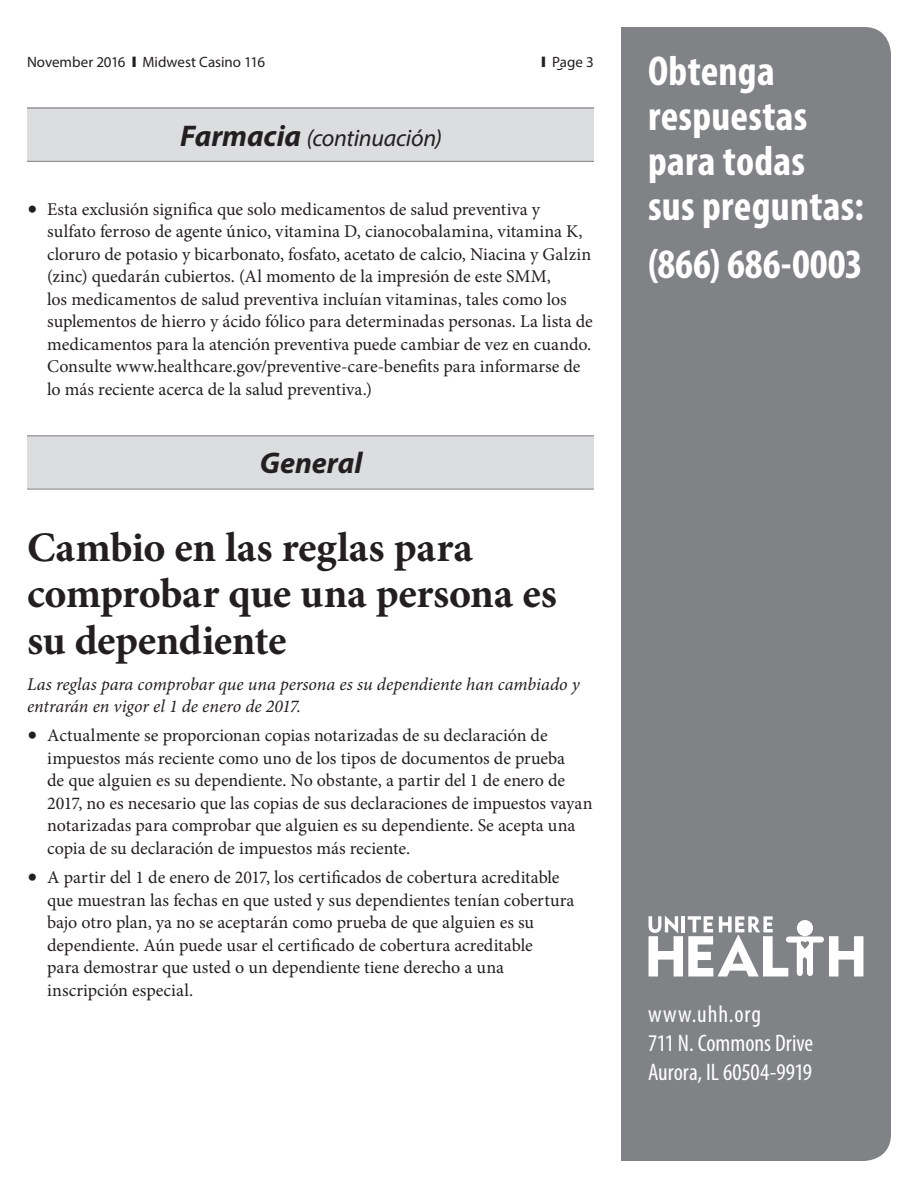
<style>
.page{position:relative;width:918px;height:1188px;background:#fff}
.page>*{position:absolute;margin:0;border:0;box-sizing:border-box;transform-origin:0 0}
.t1{font:700 42px/46.5px "Minion Pro";letter-spacing:-.01em;color:#231f20}
.t2{font:700 condensed 42px/45px "Myriad Pro";letter-spacing:.005em;color:#fff}
.t3{font:italic 700 30px "Myriad Pro";color:#231f20}
.t4{font:condensed 24px/29.2px "Myriad Pro";color:#fff}
.t5{font:italic 24px "Myriad Pro";letter-spacing:-.01em;color:#231f20}
.t6{font:18px/22.5px "Minion Pro";letter-spacing:-.005em;color:#231f20}
.t7{font:italic 18px/22.5px "Minion Pro";letter-spacing:-.005em;color:#231f20}
.t8{font:15px "Myriad Pro";color:#231f20}
.s1{font-weight:700;font-size:30px}
.s2{font-size:27px}
</style>
<div class="page">
<div style="left:621px;top:27px;width:270px;height:1134px;background:#808285"></div>
<svg style="left:649px;top:916px;width:214px;height:60px"></svg>
<div style="left:27px;top:108px;width:567px;height:54px;background:#dcdddf"></div>
<hr style="left:27px;top:108px;width:567px;height:1px;background:#808285">
<hr style="left:27px;top:161px;width:567px;height:1px;background:#808285">
<div style="left:27px;top:435px;width:567px;height:54px;background:#dcdddf"></div>
<hr style="left:27px;top:435px;width:567px;height:1px;background:#808285">
<hr style="left:27px;top:489px;width:567px;height:1px;background:#808285">
<p class="t8" style="left:52px;top:53px;width:218px">iembre 2016 ❙ Midwest Casino 116</p>
<p class="t8" style="left:530px;top:53px;width:54px">❙ Página</p>
<h1 class="t2" style="left:648px;top:47px;width:217px">Obtenga respuestas para todas<br>sus preguntas:</h1>
<h1 class="t2" style="left:648px;top:241px;width:216px">(866) 686-0003</h1>
<p class="t8" style="left:27px;top:53px;width:240px">November 2016 ❙ Midwest Casino 116</p>
<p class="t8" style="left:542px;top:53px;width:54px">❙ Page 3</p>
<p class="t5" style="left:180px;top:123px;width:264px"><span class="s1">Farmacia</span> (continuación)</p>
<h2 class="t3" style="left:197px;top:116px;width:228px">Tod la cobertura</h2>
<p class="t6" style="left:47px;top:198px;width:547px;text-indent:-20px"><span class="s2">•</span> Esta exclusión significa que solo medicamentos de salud preventiva y sulfato ferroso de agente único, vitamina D, cianocobalamina, vitamina K, cloruro de potasio y bicarbonato, fosfato, acetato de calcio, Niacina y Galzin (zinc) quedarán cubiertos. (Al momento de la impresión de este SMM,<br>los medicamentos de salud preventiva incluían vitaminas, tales como los suplementos de hierro y ácido fólico para determinadas personas. La lista de medicamentos para la atención preventiva puede cambiar de vez en cuando.<br>Consulte www.healthcare.gov/preventive-care-benefits para informarse de lo más reciente acerca de la salud preventiva.)</p>
<p class="t3" style="left:260px;top:444px;width:104px">General</p>
<p class="t1" style="left:27px;top:523px;width:531px">Cambio en las reglas para comprobar que una persona es su dependiente</p>
<p class="t7" style="left:27px;top:672px;width:554px">Las reglas para comprobar que una persona es su dependiente han cambiado y entrarán en vigor el 1 de enero de 2017.</p>
<p class="t6" style="left:47px;top:724px;width:547px;text-indent:-20px"><span class="s2">•</span> Actualmente se proporcionan copias notarizadas de su declaración de impuestos más reciente como uno de los tipos de documentos de prueba<br>de que alguien es su dependiente. No obstante, a partir del 1 de enero de 2017, no es necesario que las copias de sus declaraciones de impuestos vayan notarizadas para comprobar que alguien es su dependiente. Se acepta una copia de su declaración de impuestos más reciente.</p>
<p class="t6" style="left:47px;top:866px;width:529px;text-indent:-20px"><span class="s2">•</span> A partir del 1 de enero de 2017, los certificados de cobertura acreditable que muestran las fechas en que usted y sus dependientes tenían cobertura bajo otro plan, ya no se aceptarán como prueba de que alguien es su dependiente. Aún puede usar el certificado de cobertura acreditable<br>para demostrar que usted o un dependiente tiene derecho a una inscripción especial.</p>
<h3 class="t4" style="left:648px;top:999px;width:167px">www.uhh.org<br>711 N. Commons Drive<br>Aurora, IL 60504-9919</h3>
</div>
